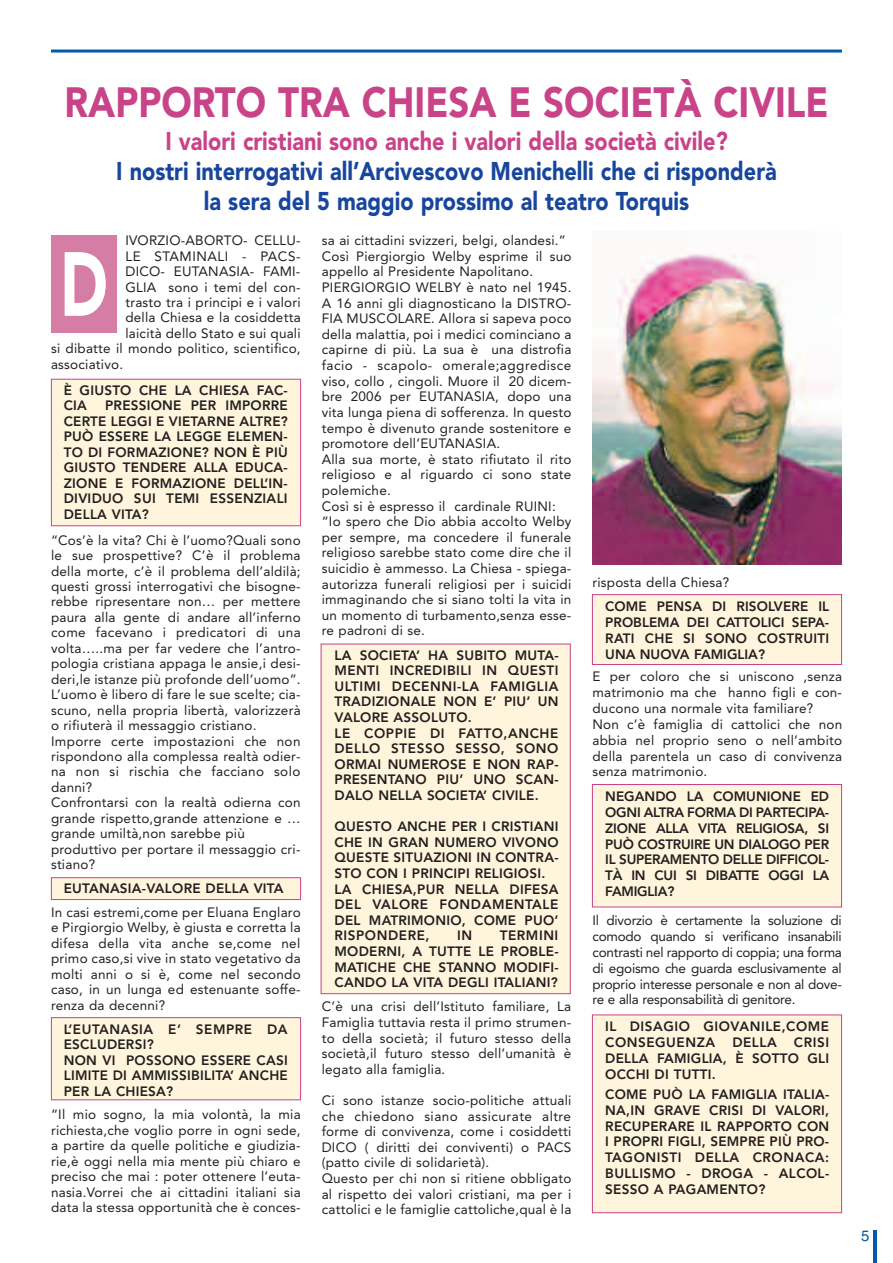
<style>
.page{position:relative;width:893px;height:1263px;background:#fff}
.page>*{position:absolute;margin:0;border:0;box-sizing:border-box;transform-origin:0 0}
.t1{font:900 90px "Avenir";color:#fff;scale:.7 1}
.t2{font:900 42px "Avenir";color:#c84388;scale:.87 1}
.t3{font:900 25.5px/30px "Avenir";color:#18469d;text-align:center;scale:.85 1}
.t4{font:900 25.5px "Avenir";color:#c84388;scale:.85 1}
.t5{font:15px "Helvetica";color:#015aaa}
.t6{font:13.5px/15.6px "Avenir";letter-spacing:.015em;color:#231f20}
.t7{font:800 13.5px/15.6px "Avenir";letter-spacing:.02em;color:#231f20;text-align:justify}
.t8{font:800 13.5px/15.9px "Avenir";letter-spacing:.04em;color:#231f20}
.t9{font:13.5px "Avenir";letter-spacing:.04em;color:#231f20}
</style>
<div class="page">
<div style="left:592px;top:595px;width:250px;height:69px;background:#fef5dc"></div>
<div style="left:592px;top:594px;width:250px;height:71px;border:1px solid #c84388"></div>
<div style="left:592px;top:784px;width:250px;height:123px;background:#fef5dc"></div>
<div style="left:592px;top:784px;width:250px;height:123px;border:1px solid #c84388"></div>
<div style="left:592px;top:1015px;width:250px;height:198px;background:#fef5dc"></div>
<div style="left:592px;top:1014px;width:250px;height:199px;border:1px solid #c84388"></div>
<div style="left:321px;top:644px;width:249px;height:350px;background:#fef5dc"></div>
<div style="left:321px;top:644px;width:250px;height:350px;border:1px solid #c84388"></div>
<div style="left:51px;top:1018px;width:250px;height:82px;background:#fef5dc"></div>
<div style="left:51px;top:1017px;width:250px;height:83px;border:1px solid #c84388"></div>
<div style="left:51px;top:878px;width:250px;height:21px;background:#fef5dc"></div>
<div style="left:51px;top:877px;width:250px;height:23px;border:1px solid #c84388"></div>
<div style="left:51px;top:379px;width:250px;height:147px;background:#fef5dc"></div>
<div style="left:51px;top:379px;width:250px;height:147px;border:1px solid #c84388"></div>
<hr style="left:873px;top:1230px;width:3px;height:33px;background:#015aaa">
<hr style="left:51px;top:50px;width:791px;height:3px;background:#015aaa">
<div style="left:51px;top:235px;width:66px;height:98px;background:#d67da6"></div>
<img style="left:593px;top:253px;width:249px;height:311px">
<h2 class="t2" style="left:65px;top:85px;width:880px">RAPPORTO TRA CHIESA E SOCIETÀ CIVILE</h2>
<h3 class="t4" style="left:165px;top:131px;width:663px">I valori cristiani sono anche i valori della società civile?</h3>
<h3 class="t3" style="left:116px;top:158px;width:779px">I nostri interrogativi all’Arcivescovo Menichelli che ci risponderà la sera del 5 maggio prossimo al teatro Torquis</h3>
<p class="t6" style="left:125px;top:234px;width:177px">IVORZIO-ABORTO- CELLU-</p>
<p class="t9" style="left:125px;top:250px;width:177px">LE STAMINALI - PACS-</p>
<p class="t6" style="left:125px;top:265px;width:177px">DICO- EUTANASIA- FAMI-</p>
<p class="t6" style="left:125px;top:280px;width:177px">GLIA sono i temi del con-</p>
<p class="t6" style="left:125px;top:296px;width:177px">trasto tra i principi e i valori</p>
<p class="t6" style="left:125px;top:311px;width:177px">della Chiesa e la cosiddetta</p>
<p class="t6" style="left:125px;top:327px;width:177px">laicità dello Stato e sui quali</p>
<p class="t6" style="left:51px;top:342px;width:251px">si dibatte il mondo politico, scientifico,</p>
<p class="t6" style="left:51px;top:357px;width:74px">associativo.</p>
<p class="t7" style="left:64px;top:384px;width:226px">È GIUSTO CHE LA CHIESA FAC-<br>CIA</p>
<h1 class="t1" style="left:60px;top:248px;width:70px">D</h1>
<p class="t7" style="left:64px;top:399px;width:226px;text-indent:41px">PRESSIONE PER IMPORRE CERTE LEGGI E VIETARNE ALTRE?<br>PUÒ ESSERE LA LEGGE ELEMEN-TO DI FORMAZIONE? NON È PIÙ GIUSTO TENDERE ALLA EDUCA-ZIONE E FORMAZIONE DELL’IN-DIVIDUO SUI TEMI ESSENZIALI DELLA VITA?</p>
<p class="t6" style="left:51px;top:533px;width:251px">“Cos’è la vita? Chi è l’uomo?Quali sono le sue prospettive? C’è il problema della morte, c’è il problema dell’aldilà; questi grossi interrogativi che bisogne&shy;rebbe ripresentare non… per mettere paura alla gente di andare all’inferno come facevano i predicatori di una volta…..ma per far vedere che l’antro&shy;pologia cristiana appaga le ansie,i desi&shy;deri,le istanze più profonde dell’uomo”.<br>L’uomo è libero di fare le sue scelte; cia&shy;scuno, nella propria libertà, valorizzerà o rifiuterà il messaggio cristiano.<br>Imporre certe impostazioni che non rispondono alla complessa realtà odier&shy;na non si rischia che facciano solo danni?<br>Confrontarsi con la realtà odierna con grande rispetto,grande attenzione e … grande umiltà,non sarebbe più produttivo per portare il messaggio cri&shy;stiano?</p>
<p class="t7" style="left:64px;top:882px;width:221px">EUTANASIA-VALORE DELLA VITA</p>
<p class="t6" style="left:51px;top:906px;width:251px;text-align:justify">In casi estremi,come per Eluana Englaro e Pirgiorgio Welby, è giusta e corretta la difesa della vita anche se,come nel primo caso,si vive in stato vegetativo da molti anni o si è, come nel secondo caso, in un lunga ed estenuante soffe&shy;renza da decenni?</p>
<p class="t7" style="left:64px;top:1022px;width:226px;text-align:left">L’EUTANASIA E’ SEMPRE DA<br>ESCLUDERSI?<br>NON VI POSSONO ESSERE CASI<br>LIMITE DI AMMISSIBILITA’ ANCHE<br>PER LA CHIESA?</p>
<p class="t6" style="left:51px;top:1108px;width:251px;text-align:justify">“Il mio sogno, la mia volontà, la mia richiesta,che voglio porre in ogni sede, a partire da quelle politiche e giudizia&shy;rie,è oggi nella mia mente più chiaro e preciso che mai : poter ottenere l’euta&shy;nasia.Vorrei che ai cittadini italiani sia data la stessa opportunità che è conces-</p>
<p class="t6" style="left:322px;top:234px;width:251px">sa ai cittadini svizzeri, belgi, olandesi.” Così Piergiorgio Welby esprime il suo appello al Presidente Napolitano.<br>PIERGIORGIO WELBY è nato nel 1945.<br>A 16 anni gli diagnosticano la DISTRO-FIA MUSCOLARE. Allora si sapeva poco della malattia, poi i medici cominciano a capirne di più. La sua è una distrofia facio - scapolo- omerale;aggredisce viso, collo , cingoli. Muore il 20 dicem&shy;bre 2006 per EUTANASIA, dopo una vita lunga piena di sofferenza. In questo tempo è divenuto grande sostenitore e promotore dell’EUTANASIA.<br>Alla sua morte, è stato rifiutato il rito religioso e al riguardo ci sono state polemiche.<br>Così si è espresso il cardinale RUINI: “Io spero che Dio abbia accolto Welby per sempre, ma concedere il funerale religioso sarebbe stato come dire che il suicidio è ammesso. La Chiesa - spiega&shy;autorizza funerali religiosi per i suicidi immaginando che si siano tolti la vita in un momento di turbamento,senza esse&shy;re padroni di se.</p>
<p class="t7" style="left:334px;top:648px;width:226px;text-align:left">LA SOCIETA’ HA SUBITO MUTA-<br>MENTI INCREDIBILI IN QUESTI<br>ULTIMI DECENNI-LA FAMIGLIA<br>TRADIZIONALE NON E’ PIU’ UN<br>VALORE ASSOLUTO.<br>LE COPPIE DI FATTO,ANCHE<br>DELLO STESSO SESSO, SONO<br>ORMAI NUMEROSE E NON RAP-<br>PRESENTANO PIU’ UNO SCAN-<br>DALO NELLA SOCIETA’ CIVILE.</p>
<p class="t7" style="left:334px;top:820px;width:226px;text-align:left">QUESTO ANCHE PER I CRISTIANI<br>CHE IN GRAN NUMERO VIVONO<br>QUESTE SITUAZIONI IN CONTRA-<br>STO CON I PRINCIPI RELIGIOSI.<br>LA CHIESA,PUR NELLA DIFESA<br>DEL VALORE FONDAMENTALE<br>DEL MATRIMONIO, COME PUO’<br>RISPONDERE,</p>
<p class="t7" style="left:334px;top:929px;width:226px;text-indent:165px">TERMINI MODERNI, A TUTTE LE PROBLE-MATICHE CHE STANNO MODIFI-CANDO LA VITA DEGLI ITALIANI?</p>
<p class="t6" style="left:322px;top:1000px;width:251px;text-align:justify">C’è una crisi dell’Istituto familiare, La Famiglia tuttavia resta il primo strumen&shy;to della società; il futuro stesso della società,il futuro stesso dell’umanità è legato alla famiglia.</p>
<p class="t6" style="left:322px;top:1094px;width:251px">Ci sono istanze socio-politiche attuali che chiedono siano assicurate altre forme di convivenza, come i cosiddetti DICO ( diritti dei conviventi) o PACS (patto civile di solidarietà).<br>Questo per chi non si ritiene obbligato al rispetto dei valori cristiani, ma per i cattolici e le famiglie cattoliche,qual è la</p>
<p class="t7" style="left:457px;top:929px;width:17px">IN</p>
<p class="t6" style="left:592px;top:575px;width:138px">risposta della Chiesa?</p>
<p class="t7" style="left:605px;top:600px;width:225px">COME PENSA DI RISOLVERE IL PROBLEMA DEI CATTOLICI SEPA-RATI CHE SI SONO COSTRUITI UNA NUOVA FAMIGLIA?</p>
<p class="t6" style="left:592px;top:670px;width:251px">E per coloro che si uniscono ,senza matrimonio ma che hanno figli e con&shy;ducono una normale vita familiare?<br>Non c’è famiglia di cattolici che non abbia nel proprio seno o nell’ambito della parentela un caso di convivenza senza matrimonio.</p>
<p class="t7" style="left:605px;top:789px;width:225px">NEGANDO LA COMUNIONE ED OGNI ALTRA FORMA DI PARTECIPA-ZIONE ALLA VITA RELIGIOSA, SI PUÒ COSTRUIRE UN DIALOGO PER IL SUPERAMENTO DELLE DIFFICOL-TÀ IN CUI SI DIBATTE OGGI LA FAMIGLIA?</p>
<p class="t6" style="left:592px;top:913px;width:251px;text-align:justify">Il divorzio è certamente la soluzione di comodo quando si verificano insanabili contrasti nel rapporto di coppia; una forma di egoismo che guarda esclusivamente al proprio interesse personale e non al dove&shy;re e alla responsabilità di genitore.</p>
<p class="t8" style="left:605px;top:1019px;width:225px">IL DISAGIO GIOVANILE,COME<br>CONSEGUENZA</p>
<p class="t7" style="left:605px;top:1035px;width:226px;text-indent:189px">CRISI DELLA FAMIGLIA, È SOTTO GLI OCCHI DI TUTTI.</p>
<p class="t7" style="left:605px;top:1087px;width:226px">COME PUÒ LA FAMIGLIA ITALIA-NA,IN GRAVE CRISI DI VALORI, RECUPERARE IL RAPPORTO CON I PROPRI FIGLI, SEMPRE PIÙ PRO-TAGONISTI DELLA CRONACA:<br>BULLISMO - DROGA - ALCOL-SESSO A PAGAMENTO?</p>
<p class="t7" style="left:732px;top:1035px;width:46px">DELLA</p>
<p class="t5" style="left:861px;top:1230px;width:10px">5</p>
</div>
